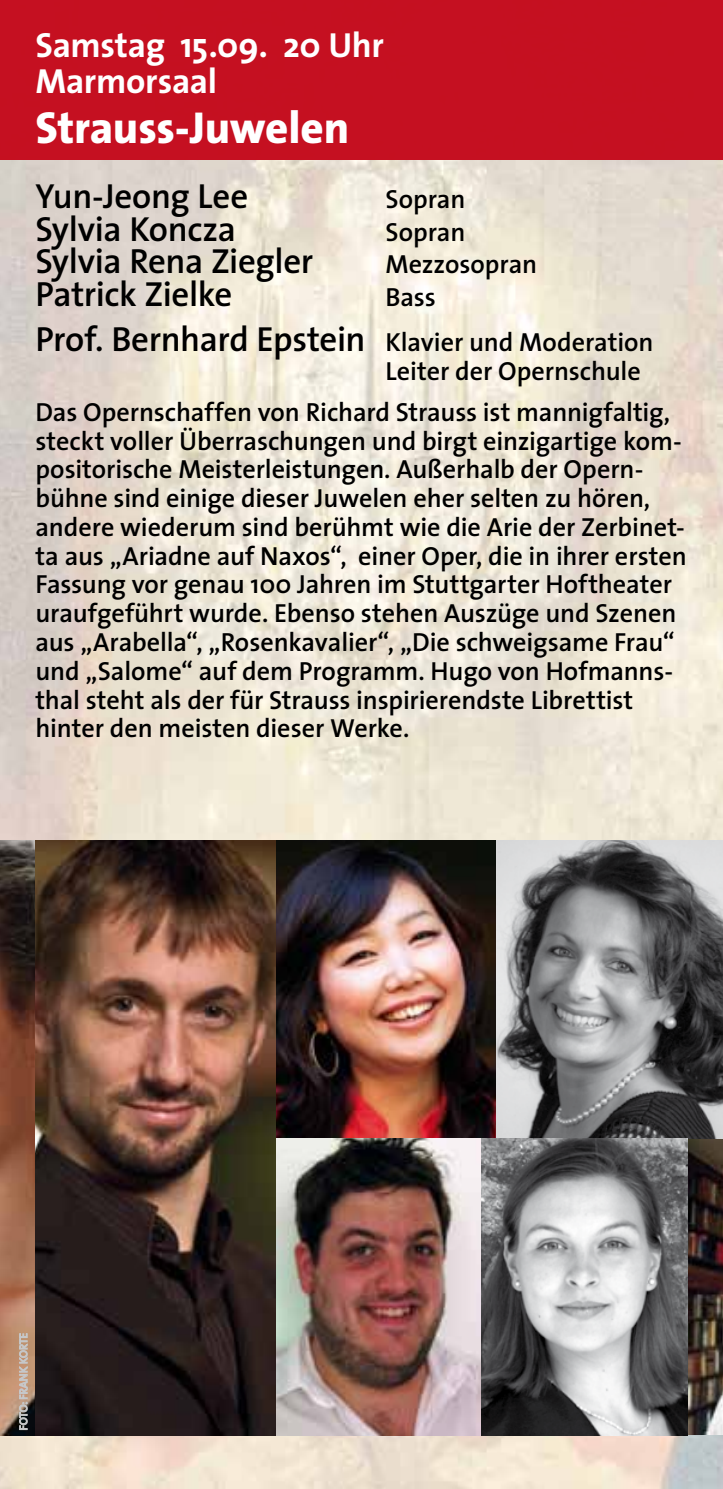
<style>
.page{position:relative;width:723px;height:1489px;background:#fff}
.page>*{position:absolute;margin:0;border:0;box-sizing:border-box;transform-origin:0 0}
.t1{font:800 45px "The Sans";letter-spacing:-.005em;color:#fff}
.t2{font:600 35px "The Sans";letter-spacing:-.01em;color:#000}
.t3{font:700 35px/36px "The Sans";letter-spacing:-.01em;color:#fff}
.t4{font:600 26.25px/28.8px "The Sans";letter-spacing:-.005em;color:#000}
.s1{font-size:26.25px}
</style>
<div class="page">
<img style="left:0;top:159px;width:723px;height:1329px">
<img style="left:0;top:840px;width:276px;height:595px">
<img style="left:276px;top:840px;width:447px;height:297px">
<img style="left:687px;top:1137px;width:36px;height:296px">
<img style="left:276px;top:1137px;width:411px;height:298px">
<svg style="left:18px;top:1332px;width:10px;height:98px"></svg>
<div style="left:0;top:0;width:723px;height:159px;background:#c50e1f"></div>
<h2 class="t3" style="left:35px;top:27px;width:350px">Samstag 15.09. 20 Uhr<br>Marmorsaal</h2>
<h1 class="t1" style="left:35px;top:90px;width:315px">Strauss-Juwelen</h1>
<h2 class="t2" style="left:35px;top:167px;width:214px">Yun-Jeong Lee</h2>
<p class="t4" style="left:385px;top:184px;width:81px">Sopran</p>
<h2 class="t2" style="left:35px;top:200px;width:202px">Sylvia Koncza</h2>
<p class="t4" style="left:385px;top:217px;width:81px">Sopran</p>
<h2 class="t2" style="left:35px;top:232px;width:279px">Sylvia Rena Ziegler</h2>
<p class="t4" style="left:385px;top:249px;width:153px">Mezzosopran</p>
<h2 class="t2" style="left:35px;top:265px;width:198px">Patrick Zielke</h2>
<p class="t4" style="left:385px;top:282px;width:52px">Bass</p>
<h2 class="t2" style="left:35px;top:310px;width:619px">Prof. Bernhard Epstein <span class="s1">Klavier und Moderation</span></h2>
<p class="t4" style="left:35px;top:349px;width:636px;line-height:41.2px;text-indent:350px">Leiter der Opernschule<br>Das Opernschaffen von Richard Strauss ist mannigfaltig,</p>
<p class="t4" style="left:35px;top:425px;width:653px">steckt voller Überraschungen und birgt einzigartige kom&shy;positorische Meisterleistungen. Außerhalb der Opern&shy;bühne sind einige dieser Juwelen eher selten zu hören, andere wiederum sind berühmt wie die Arie der Zerbinet&shy;ta aus „Ariadne auf Naxos“, einer Oper, die in ihrer ersten Fassung vor genau 100 Jahren im Stuttgarter Hoftheater uraufgeführt wurde. Ebenso stehen Auszüge und Szenen aus „Arabella“, „Rosenkavalier“, „Die schweigsame Frau“ und „Salome“ auf dem Programm. Hugo von Hofmanns&shy;thal steht als der für Strauss inspirierendste Librettist hinter den meisten dieser Werke.</p>
</div>
